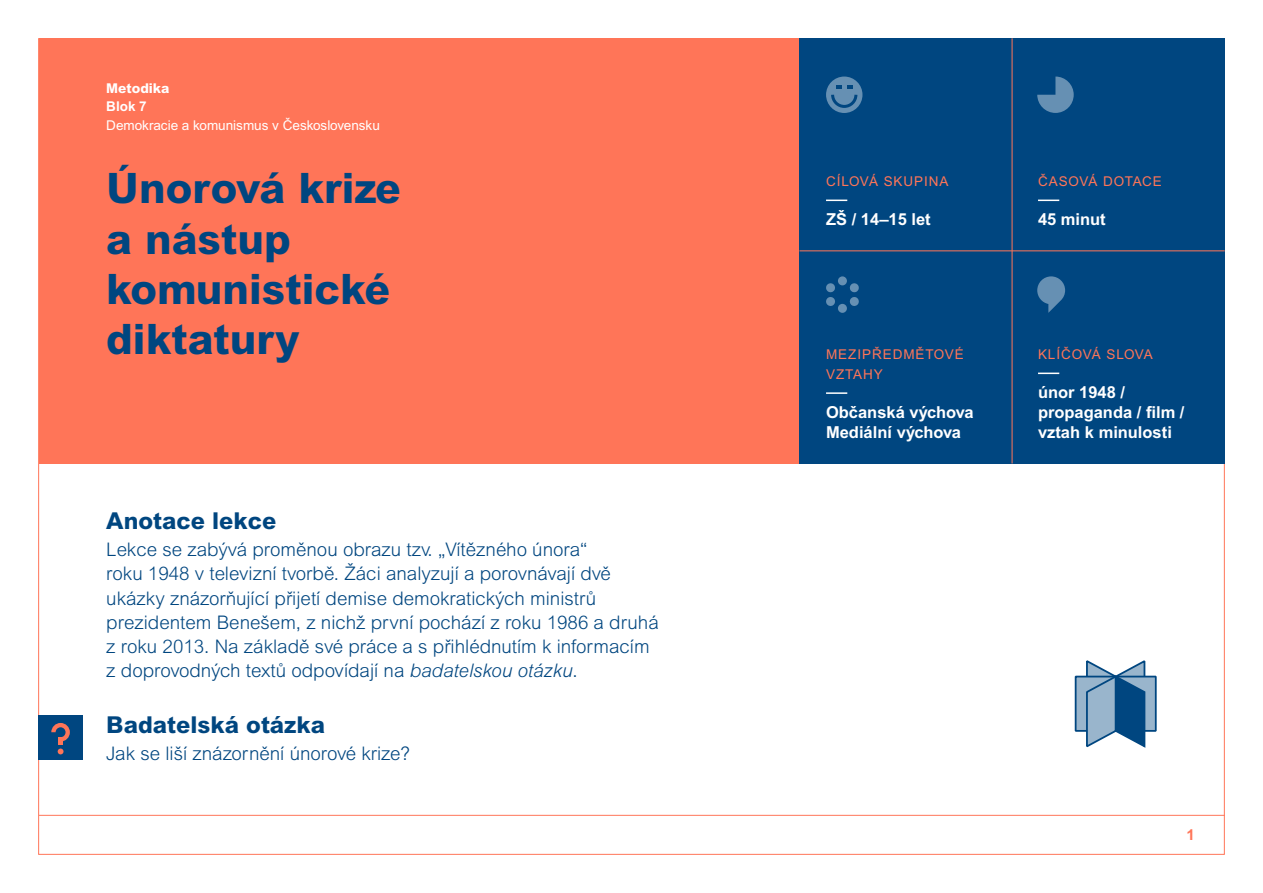
<style>
.page{position:relative;width:1263px;height:893px;background:#fff}
.page>*{position:absolute;margin:0;border:0;box-sizing:border-box;transform-origin:0 0}
.t1{font:800 42px/50.4px "Arial MT Pro";color:#004680}
.t2{font:800 23.25px "Arial MT Pro";color:#004680}
.t3{font:300 18.75px/24px "Arial MT Pro";color:#004680}
.t4{font:700 16.5px/19.8px "Arial MT Pro";color:#fff}
.t5{font:700 15px "Arial MT Pro";color:#ff7558}
.t6{font:13.5px/19.8px "Arial MT Pro";letter-spacing:.07em;color:#ff7558}
.t7{font:13.5px "Arial MT Pro";color:#fff}
.t8{font:13.5px "Arial MT Pro";letter-spacing:.025em;color:#ff7558}
.t9{font:800 13.5px "Arial MT Pro";color:#fff}
.t10{font:700 13.5px "Arial MT Pro";color:#fff}
.s1{font-style:italic}
</style>
<div class="page">
<div style="left:39px;top:38px;width:1186px;height:425px;background:#ff7558"></div>
<hr style="left:39px;top:815px;width:1186px;height:1px;background:#ff7558">
<div style="left:1012px;top:38px;width:213px;height:212px;background:#004680"></div>
<div style="left:799px;top:38px;width:213px;height:212px;background:#004680"></div>
<div style="left:799px;top:251px;width:213px;height:212px;background:#004680"></div>
<div style="left:1012px;top:251px;width:213px;height:212px;background:#004680"></div>
<hr style="left:1012px;top:38px;width:1px;height:425px;background:#ff7558">
<svg style="left:1038px;top:200px;width:21px;height:1px"></svg>
<svg style="left:826px;top:200px;width:21px;height:1px"></svg>
<hr style="left:826px;top:392px;width:21px;height:2px;background:#fff">
<svg style="left:1038px;top:373px;width:21px;height:1px"></svg>
<svg style="left:1037px;top:77px;width:37px;height:36px"></svg>
<svg style="left:1037px;top:276px;width:28px;height:37px"></svg>
<div style="left:1075px;top:676px;width:41px;height:56px;background:#99b5cc;border:2px solid #004680"></div>
<div style="left:1115px;top:676px;width:42px;height:56px;background:#99b5cc;border:2px solid #004680"></div>
<svg style="left:1084px;top:660px;width:63px;height:88px"></svg>
<div style="left:838px;top:276px;width:9px;height:9px;background:#6690b3;border-radius:50%"></div>
<div style="left:838px;top:304px;width:9px;height:9px;background:#6690b3;border-radius:50%"></div>
<svg style="left:849px;top:283px;width:10px;height:23px"></svg>
<svg style="left:826px;top:283px;width:9px;height:23px"></svg>
<div style="left:826px;top:77px;width:36px;height:36px;background:#6690b3;border-radius:50%"></div>
<svg style="left:830px;top:85px;width:29px;height:24px"></svg>
<div style="left:38px;top:715px;width:45px;height:45px;background:#004680"></div>
<svg style="left:51px;top:723px;width:19px;height:31px"></svg>
<p class="t9" style="left:106px;top:80px;width:65px">Metodika</p>
<p class="t10" style="left:106px;top:99px;width:42px">Blok 7</p>
<p class="t7" style="left:106px;top:117px;width:275px">DEMOKRACIE A KOMUNISMUS V ČESKOSLOVENSKU</p>
<h1 class="t1" style="left:106px;top:164px;width:296px">Únorová krize a nástup komunistické diktatury</h1>
<p class="t6" style="left:1038px;top:172px;width:125px">ČASOVÁ DOTACE</p>
<p class="t6" style="left:826px;top:172px;width:124px">CÍLOVÁ SKUPINA</p>
<p class="t4" style="left:826px;top:210px;width:106px">ZŠ / 14–15 let</p>
<p class="t4" style="left:1038px;top:210px;width:69px">45 minut</p>
<p class="t6" style="left:826px;top:345px;width:139px">MEZIPŘEDMĚTOVÉ<br>VZTAHY</p>
<p class="t4" style="left:826px;top:403px;width:149px">Občanská výchova<br>Mediální výchova</p>
<p class="t8" style="left:1038px;top:346px;width:116px">KLÍČ OVÁ SLOVA</p>
<p class="t4" style="left:1038px;top:383px;width:148px">únor 1948 / propaganda / film / vztah k minulosti</p>
<p class="t2" style="left:106px;top:507px;width:172px">Anotace lekce</p>
<p class="t3" style="left:106px;top:538px;width:554px">Lekce se zabývá proměnou obrazu tzv. „Vítězného února“<br>roku 1948 v televizní tvorbě. Žáci analyzují a porovnávají dvě ukázky znázorňující přijetí demise demokratických ministrů prezidentem Benešem, z nichž první pochází z roku 1986 a druhá z roku 2013. Na základě své práce a s přihlédnutím k informacím z doprovodných textů odpovídají na <span class="s1">badatelskou otázku</span>.</p>
<p class="t2" style="left:106px;top:710px;width:220px">Badatelská otázka</p>
<p class="t3" style="left:106px;top:742px;width:305px">Jak se liší znázornění únorové krize?</p>
<p class="t5" style="left:1186px;top:826px;width:10px">1</p>
</div>
